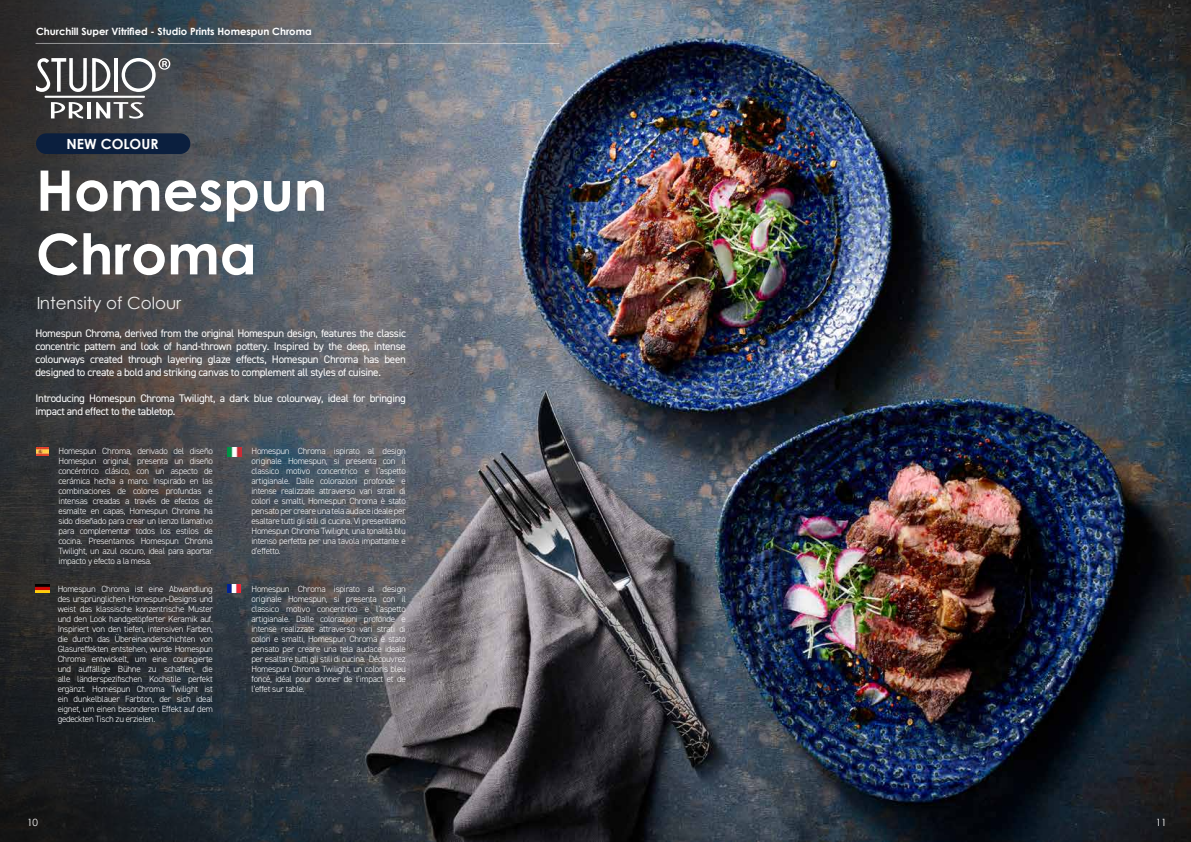
<style>
.page{position:relative;width:1191px;height:842px;background:#fff}
.page>*{position:absolute;margin:0;border:0;box-sizing:border-box;transform-origin:0 0}
.t1{font:700 56px/63.6px "Century Gothic";color:#fff}
.t2{font:16.8px "Century Gothic";color:#fff}
.t3{font:700 14px "Century Gothic";color:#fff}
.t4{font:11px/13px "DIN2014";letter-spacing:-.03em;color:#fff;text-align:justify}
.t5{font:700 10px "Century Gothic";color:#fff}
.t6{font:10px "Century Gothic";color:#fff}
.t7{font:300 9px/10px "DIN2014";letter-spacing:-.03em;color:#fff;text-align:justify}
</style>
<div class="page">
<img style="left:557px;top:0;width:634px;height:842px">
<svg style="left:0;top:0;width:557px;height:842px;background:#4c5056"></svg>
<hr style="left:36px;top:43px;width:523px;height:1px;background:#fff">
<svg style="left:36px;top:58px;width:74px;height:34px"></svg>
<hr style="left:114px;top:58px;width:4px;height:34px;background:#fff">
<svg style="left:122px;top:58px;width:48px;height:34px"></svg>
<svg style="left:51px;top:102px;width:32px;height:17px"></svg>
<hr style="left:87px;top:102px;width:4px;height:16px;background:#fff">
<svg style="left:96px;top:102px;width:47px;height:17px"></svg>
<hr style="left:45px;top:96px;width:100px;height:2px;background:#fff">
<svg style="left:36px;top:447px;width:13px;height:8px"></svg>
<img style="left:228px;top:447px;width:14px;height:9px">
<svg style="left:228px;top:585px;width:12px;height:8px"></svg>
<svg style="left:36px;top:585px;width:13px;height:8px"></svg>
<div style="left:36px;top:133px;width:154px;height:21px;background:#0b1f3e;border-radius:10px"></div>
<p class="t5" style="left:36px;top:24px;width:277px">Churchill Super Vitrified - Studio Prints Homespun Chroma</p>
<h3 class="t3" style="left:67px;top:133px;width:93px">NEW COLOUR</h3>
<h1 class="t1" style="left:36px;top:156px;width:293px">Homespun<br>Chroma</h1>
<h2 class="t2" style="left:36px;top:291px;width:147px">Intensity of Colour</h2>
<p class="t4" style="left:36px;top:326px;width:372px">Homespun Chroma, derived from the original Homespun design, features the classic concentric pattern and look of hand-thrown pottery. Inspired by the deep, intense colourways created through layering glaze effects, Homespun Chroma has been designed to create a bold and striking canvas to complement all styles of cuisine.</p>
<p class="t4" style="left:36px;top:391px;width:372px">Introducing Homespun Chroma Twilight, a dark blue colourway, ideal for bringing impact and effect to the tabletop.</p>
<p class="t7" style="left:59px;top:446px;width:156px">Homespun Chroma, derivado del diseño Homespun original, presenta un diseño concéntrico clásico, con un aspecto de cerámica hecha a mano. Inspirado en las combinaciones de colores profundas e intensas creadas a través de efectos de esmalte en capas, Homespun Chroma ha sido diseñado para crear un lienzo llamativo para complementar todos los estilos de cocina. Presentamos Homespun Chroma Twilight, un azul oscuro, ideal para aportar impacto y efecto a la mesa.</p>
<p class="t7" style="left:251px;top:446px;width:156px">Homespun Chroma ispirato al design originale Homespun, si presenta con il classico motivo concentrico e l’aspetto artigianale. Dalle colorazioni profonde e intense realizzate attraverso vari strati di colori e smalti, Homespun Chroma è stato pensato per creare una tela audace ideale per esaltare tutti gli stili di cucina. Vi presentiamo Homespun Chroma Twilight, una tonalità blu intenso perfetta per una tavola impattante e d’effetto.</p>
<p class="t7" style="left:58px;top:584px;width:157px">Homespun Chroma ist eine Abwandlung des ursprünglichen Homespun-Designs und weist das klassische konzentrische Muster und den Look handgetöpferter Keramik auf.<br>Inspiriert von den tiefen, intensiven Farben, die durch das Übereinanderschichten von Glasureffekten entstehen, wurde Homespun Chroma entwickelt, um eine couragierte und auffällige Bühne zu schaffen, die alle länderspezifischen Kochstile perfekt ergänzt. Homespun Chroma Twilight ist ein dunkelblauer Farbton, der sich ideal eignet, um einen besonderen Effekt auf dem gedeckten Tisch zu erzielen.</p>
<p class="t7" style="left:251px;top:584px;width:156px">Homespun Chroma ispirato al design originale Homespun, si presenta con il classico motivo concentrico e l’aspetto artigianale. Dalle colorazioni profonde e intense realizzate attraverso vari strati di colori e smalti, Homespun Chroma è stato pensato per creare una tela audace ideale per esaltare tutti gli stili di cucina. Découvrez Homespun Chroma Twilight, un coloris bleu foncé, idéal pour donner de l’impact et de l’effet sur table.</p>
<p class="t6" style="left:27px;top:816px;width:13px">10</p>
<p class="t6" style="left:1155px;top:816px;width:13px">11</p>
</div>
